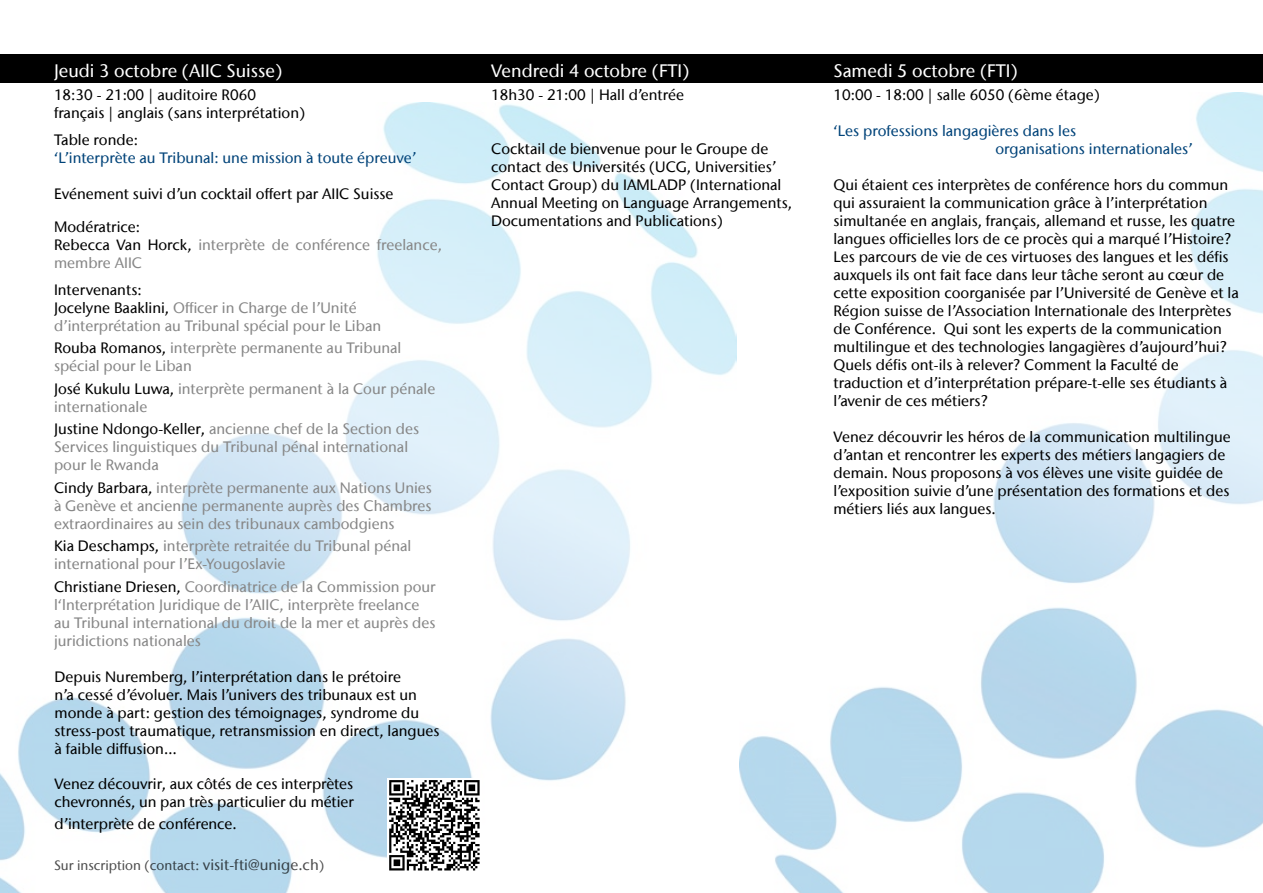
<style>
.page{position:relative;width:1263px;height:893px;background:#fff}
.page>*{position:absolute;margin:0;border:0;box-sizing:border-box;transform-origin:0 0}
.t1{font:500 18px "Stone Sans IIITC Com";color:#fff}
.t2{font:500 15px/18px "Stone Sans IIITC Com";color:#000}
.t3{font:500 15px/18px "Stone Sans IIITC Com";color:#878787}
.t4{font:500 15px/18px "Stone Sans IIITC Com";color:#004379}
.t5{font:500 13.5px "Stone Sans IIITC Com";color:#000}
.s1{color:#000}
.s2{font-size:15px}
</style>
<div class="page">
<img style="left:740px;top:92px;width:523px;height:801px">
<img style="left:0;top:103px;width:736px;height:790px">
<div style="left:0;top:54px;width:1263px;height:29px;background:#000"></div>
<div style="left:387px;top:778px;width:95px;height:95px;background:#fff"></div>
<svg style="left:389px;top:780px;width:91px;height:90px"></svg>
<p class="t1" style="left:54px;top:59px;width:230px">Jeudi 3 octobre (AIIC Suisse)</p>
<p class="t2" style="left:54px;top:86px;width:253px">18:30 - 21:00 | auditoire R060 français | anglais (sans interprétation)</p>
<p class="t2" style="left:54px;top:131px;width:86px">Table ronde:</p>
<p class="t4" style="left:54px;top:149px;width:364px">‘L’interprète au Tribunal: une mission à toute épreuve’</p>
<p class="t2" style="left:54px;top:185px;width:341px">Evénement suivi d’un cocktail offert par AIIC Suisse</p>
<p class="t3" style="left:54px;top:218px;width:390px"><span class="s1">Modératrice:<br>Rebecca Van Horck,</span> interprète de conférence freelance, membre AIIC</p>
<p class="t3" style="left:54px;top:281px;width:329px"><span class="s1">Intervenants:<br>Jocelyne Baaklini,</span> Officer in Charge de l’Unité d’interprétation au Tribunal spécial pour le Liban</p>
<p class="t3" style="left:54px;top:339px;width:349px"><span class="s1">Rouba Romanos,</span> interprète permanente au Tribunal spécial pour le Liban</p>
<p class="t3" style="left:54px;top:380px;width:383px"><span class="s1">José Kukulu Luwa,</span> interprète permanent à la Cour pénale internationale</p>
<p class="t3" style="left:54px;top:420px;width:367px"><span class="s1">Justine Ndongo-Keller,</span> ancienne chef de la Section des<br>Services linguistiques du Tribunal pénal international pour le Rwanda</p>
<p class="t3" style="left:54px;top:479px;width:379px;text-align:justify"><span class="s1">Cindy Barbara,</span> interprète permanente aux Nations Unies à Genève et ancienne permanente auprès des Chambres extraordinaires au sein des tribunaux cambodgiens</p>
<p class="t3" style="left:54px;top:537px;width:359px"><span class="s1">Kia Deschamps,</span> interprète retraitée du Tribunal pénal international pour l’Ex-Yougoslavie</p>
<p class="t3" style="left:54px;top:578px;width:383px"><span class="s1">Christiane Driesen,</span> Coordinatrice de la Commission pour l‘lnterprétation Juridique de l’AIIC, interprète freelance au Tribunal international du droit de la mer et auprès des juridictions nationales</p>
<p class="t2" style="left:55px;top:667px;width:386px">Depuis Nuremberg, l’interprétation dans le prétoire<br>n’a cessé d’évoluer. Mais l’univers des tribunaux est un monde à part: gestion des témoignages, syndrome du stress-post traumatique, retransmission en direct, langues à faible diffusion…</p>
<p class="t2" style="left:55px;top:774px;width:301px">Venez découvrir, aux côtés de ces interprètes chevronnés, un pan très particulier du métier</p>
<p class="t2" style="left:55px;top:814px;width:184px">d’interprète de conférence.</p>
<p class="t5" style="left:54px;top:856px;width:272px">Sur inscription (contact: <span class="s2">visit-fti@unige.ch</span>)</p>
<p class="t1" style="left:491px;top:59px;width:200px">Vendredi 4 octobre (FTI)</p>
<p class="t2" style="left:491px;top:86px;width:195px">18h30 - 21:00 | Hall d’entrée</p>
<p class="t2" style="left:491px;top:140px;width:303px">Cocktail de bienvenue pour le Groupe de contact des Universités (UCG, Universities’ Contact Group) du IAMLADP (International Annual Meeting on Language Arrangements, Documentations and Publications)</p>
<p class="t1" style="left:833px;top:59px;width:186px">Samedi 5 octobre (FTI)</p>
<p class="t2" style="left:833px;top:86px;width:268px">10:00 - 18:00 | salle 6050 (6ème étage)</p>
<p class="t4" style="left:995px;top:122px;width:198px;text-indent:-162px">‘Les professions langagières dans les<br>organisations internationales’</p>
<p class="t2" style="left:833px;top:176px;width:407px">Qui étaient ces interprètes de conférence hors du commun qui assuraient la communication grâce à l’interprétation simultanée en anglais, français, allemand et russe, les quatre langues officielles lors de ce procès qui a marqué l’Histoire?<br>Les parcours de vie de ces virtuoses des langues et les défis auxquels ils ont fait face dans leur tâche seront au cœur de cette exposition coorganisée par l’Université de Genève et la Région suisse de l’Association Internationale des Interprètes de Conférence. Qui sont les experts de la communication multilingue et des technologies langagières d’aujourd’hui?<br>Quels défis ont-ils à relever? Comment la Faculté de traduction et d’interprétation prépare-t-elle ses étudiants à l’avenir de ces métiers?</p>
<p class="t2" style="left:833px;top:428px;width:399px">Venez découvrir les héros de la communication multilingue d’antan et rencontrer les experts des métiers langagiers de demain. Nous proposons à vos élèves une visite guidée de l’exposition suivie d’une présentation des formations et des métiers liés aux langues.</p>
</div>
